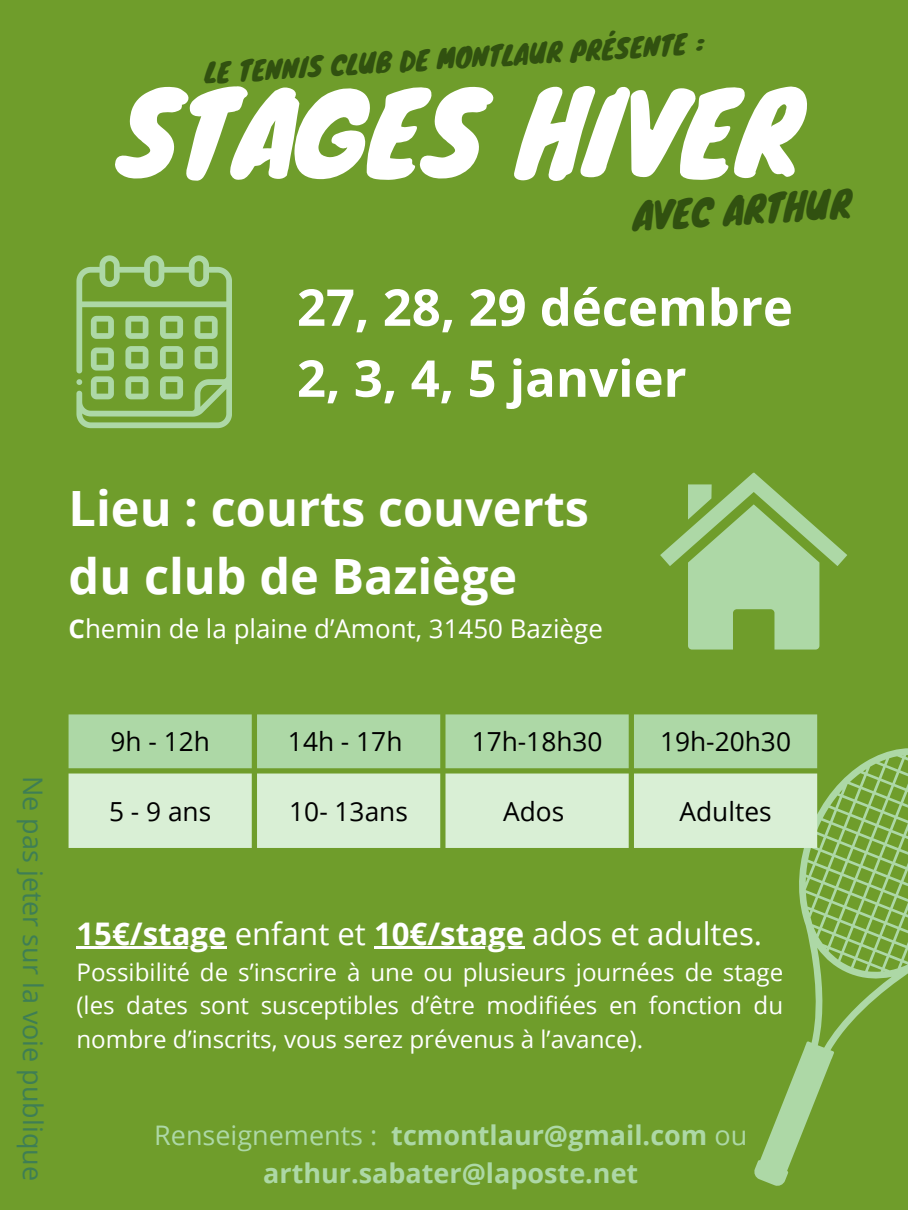
<style>
.page{position:relative;width:908px;height:1210px;background:#fff}
.page>*{position:absolute;margin:0;border:0;box-sizing:border-box;transform-origin:0 0}
.t1{font:109.51px "Knewave";color:#fff}
.t2{font:700 50.75px "Open Sans";color:#fff}
.t3{font:700 48.65px/68px "Open Sans";color:#fff}
.t4{font:36.54px "Knewave";color:#315110}
.t5{font:31.15px "Open Sans";color:#fff}
.t6{font:700 26.95px/37.5px "Open Sans";color:#add8a6;text-align:center}
.t7{font:26.95px "Open Sans";color:#3e7e55}
.t8{font:26.25px "Open Sans";color:#000}
.t9{font:26.25px "Knewave";color:#315110}
.t10{font:25.9px "Open Sans";color:#fff}
.t11{font:24.15px/33.6px "Open Sans";color:#fff;text-align:justify}
.s1{font-weight:700}
.s2{font-weight:400}
</style>
<div class="page">
<div style="left:0;top:0;width:907px;height:1210px;background:#6f9d2b"></div>
<svg style="left:76px;top:255px;width:156px;height:173px"></svg>
<svg style="left:660px;top:472px;width:186px;height:177px"></svg>
<svg style="left:594px;top:714px;width:313px;height:472px"></svg>
<div style="left:68px;top:714px;width:748px;height:54px;background:#add8a6"></div>
<div style="left:68px;top:773px;width:748px;height:75px;background:#d9efd5"></div>
<hr style="left:76px;top:946px;width:150px;height:3px;background:#fff">
<hr style="left:374px;top:946px;width:150px;height:3px;background:#fff">
<p class="t9" style="left:203px;top:50px;width:501px;rotate:-3deg">LE TENNIS CLUB DE MONTLAUR PRÉSENTE :</p>
<p class="t1" style="left:118px;top:44px;width:683px">STAGES HIVER</p>
<p class="t4" style="left:631px;top:186px;width:220px;rotate:-3deg">AVEC ARTHUR</p>
<p class="t2" style="left:297px;top:271px;width:497px">27, 28, 29 décembre</p>
<p class="t2" style="left:297px;top:342px;width:391px">2, 3, 4, 5 janvier</p>
<p class="t3" style="left:68px;top:473px;width:522px">Lieu : courts couverts du club de Baziège</p>
<p class="t10" style="left:68px;top:610px;width:535px"><span class="s1">C</span>hemin de la plaine d’Amont, 31450 Baziège</p>
<p class="t7" style="left:52px;top:776px;width:406px;rotate:90deg">Ne pas jeter sur la voie publique</p>
<p class="t8" style="left:110px;top:723px;width:101px">9h - 12h</p>
<p class="t8" style="left:288px;top:723px;width:116px">14h - 17h</p>
<p class="t8" style="left:471px;top:723px;width:132px">17h-18h30</p>
<p class="t8" style="left:660px;top:723px;width:132px">19h-20h30</p>
<p class="t8" style="left:109px;top:792px;width:104px">5-9ans</p>
<p class="t8" style="left:289px;top:792px;width:120px">10- 13ans</p>
<p class="t8" style="left:503px;top:792px;width:63px">Ados</p>
<p class="t8" style="left:679px;top:792px;width:93px">Adultes</p>
<p class="t5" style="left:76px;top:911px;width:687px"><span class="s1">15€/stage</span> enfant et <span class="s1">10€/stage</span> ados et adultes.</p>
<p class="t11" style="left:76px;top:954px;width:708px">Possibilité de s’inscrire à une ou plusieurs journées de stage (les dates sont susceptibles d’être modifiées en fonction du nombre d’inscrits, vous serez prévenus à l’avance).</p>
<p class="t6" style="left:154px;top:1116px;width:594px"><span class="s2">Renseignements :</span> tcmontlaur@gmail.com <span class="s2">ou </span>arthur.sabater@laposte.net</p>
</div>
